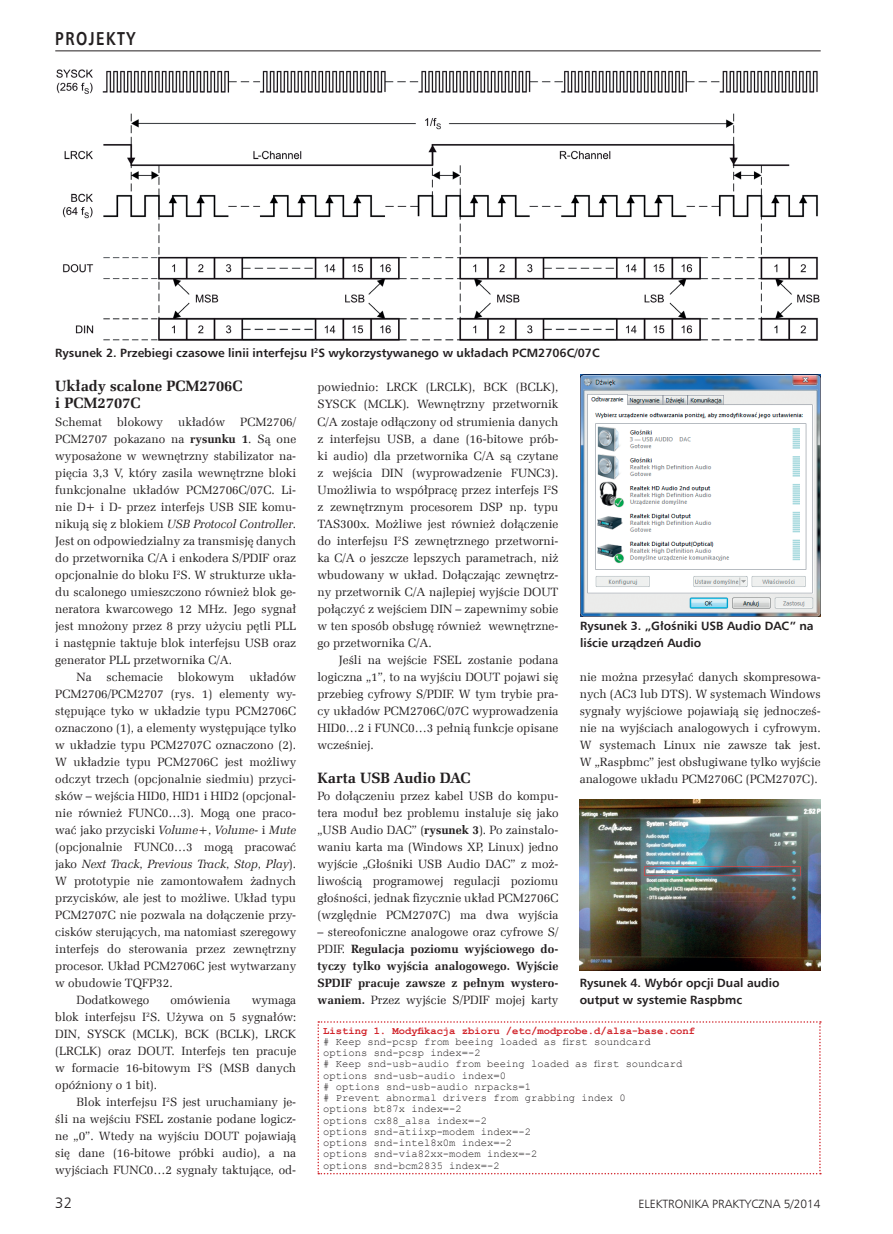
<style>
.page{position:relative;width:893px;height:1234px;background:#fff}
.page>*{position:absolute;margin:0;border:0;box-sizing:border-box;transform-origin:0 0}
.t1{font:700 18.75px "Humnst 777 EU";letter-spacing:.1em;color:#231f20;scale:.8 1}
._3_Srodtytul{font:700 15px/17px "Zapf Ellipt EU";color:#231f20}
.t2{font:15px "Humnst 777 Lt EU";color:#231f20}
._1_Body{font:12px/17px "Zapf Ellipt EU";color:#231f20;text-align:justify}
._4_Podpis{font:700 12px/17px "Humnst 777 EU";color:#231f20}
._1_Body-2{font:700 12px/17px "Zapf Ellipt EU";color:#231f20;text-align:justify}
.t3{font:12px "Humnst 777 Lt EU";color:#231f20}
._6_Listing{font:10.5px "Courier New";color:#231f20}
._6_Listing-2{font:700 10.5px "Courier New";color:#d1232a}
.s1{font-weight:700}
.s2{font-style:italic}
.s3{font-weight:400}
</style>
<div class="page">
<hr style="left:55px;top:51px;width:766px;height:1px;background:#231f20">
<img style="left:56px;top:69px;width:764px;height:272px">
<img style="left:580px;top:374px;width:241px;height:242px">
<svg style="left:317px;top:1021px;width:504px;height:153px"></svg>
<img style="left:580px;top:799px;width:240px;height:170px">
<h1 class="t1" style="left:55px;top:27px;width:102px">PROJEKTY</h1>
<p class="_4_Podpis" style="left:55px;top:344px;width:546px">Rysunek 2. Przebiegi czasowe linii interfejsu I<sup>2</sup>S wykorzystywanego w układach PCM2706C/07C</p>
<p class="_3_Srodtytul" style="left:55px;top:378px;width:189px">Układy scalone PCM2706C i PCM2707C</p>
<p class="_1_Body" style="left:55px;top:413px;width:48px">Schemat</p>
<p class="_1_Body" style="left:117px;top:413px;width:47px">blokowy</p>
<p class="_1_Body" style="left:178px;top:413px;width:48px">układów</p>
<p class="_1_Body" style="left:55px;top:413px;width:242px;text-indent:185px">PCM2706/ PCM2707 pokazano na <span class="s1">rysunku 1</span>. Są one wyposażone w wewnętrzny stabilizator na&shy;pięcia 3,3 V, który zasila wewnętrzne bloki funkcjonalne układów PCM2706C/07C. Li&shy;nie D+ i D- przez interfejs USB SIE komu&shy;nikują się z blokiem <span class="s2">USB Protocol Controller</span>.<br>Jest on odpowiedzialny za transmisję danych do przetwornika C/A i enkodera S/PDIF oraz opcjonalnie do bloku I<sup>2</sup>S. W strukturze ukła&shy;du scalonego umieszczono również blok ge&shy;neratora kwarcowego 12 MHz. Jego sygnał jest mnożony przez 8 przy użyciu pętli PLL i następnie taktuje blok interfejsu USB oraz generator PLL przetwornika C/A.</p>
<p class="_1_Body" style="left:55px;top:668px;width:242px;text-indent:21px">Na schemacie blokowym układów PCM2706/PCM2707 (rys. 1) elementy wy&shy;stępujące tyko w układzie typu PCM2706C oznaczono (1), a elementy występujące tylko w układzie typu PCM2707C oznaczono (2).<br>W układzie typu PCM2706C jest możliwy odczyt trzech (opcjonalnie siedmiu) przyci&shy;sków – wejścia HID0, HID1 i HID2 (opcjonal&shy;nie również FUNC0…3). Mogą one praco&shy;wać jako przyciski <span class="s2">Volume+</span>, <span class="s2">Volume-</span> i <span class="s2">Mute </span>(opcjonalnie FUNC0…3 mogą pracować jako <span class="s2">Next Track</span>, <span class="s2">Previous Track</span>, <span class="s2">Stop</span>, <span class="s2">Play</span>).<br>W prototypie nie zamontowałem żadnych przycisków, ale jest to możliwe. Układ typu PCM2707C nie pozwala na dołączenie przy&shy;cisków sterujących, ma natomiast szeregowy interfejs do sterowania przez zewnętrzny procesor. Układ PCM2706C jest wytwarzany w obudowie TQFP32.</p>
<p class="_1_Body" style="left:77px;top:991px;width:74px">Dodatkowego</p>
<p class="_1_Body" style="left:170px;top:991px;width:61px">omówienia</p>
<p class="_1_Body" style="left:55px;top:991px;width:242px;text-indent:196px">wymaga blok interfejsu I<sup>2</sup>S. Używa on 5 sygnałów:<br>DIN, SYSCK (MCLK), BCK (BCLK), LRCK (LRCLK) oraz DOUT. Interfejs ten pracuje w formacie 16-bitowym I<sup>2</sup>S (MSB danych opóźniony o 1 bit).</p>
<p class="_1_Body" style="left:55px;top:1093px;width:242px;text-indent:21px">Blok interfejsu I<sup>2</sup>S jest uruchamiany je&shy;śli na wejściu FSEL zostanie podane logicz&shy;ne „0”. Wtedy na wyjściu DOUT pojawiają się dane (16-bitowe próbki audio), a na wyjściach FUNC0…2 sygnały taktujące, od-</p>
<p class="_1_Body" style="left:317px;top:379px;width:242px">powiednio: LRCK (LRCLK), BCK (BCLK), SYSCK (MCLK). Wewnętrzny przetwornik C/A zostaje odłączony od strumienia danych z interfejsu USB, a dane (16-bitowe prób&shy;ki audio) dla przetwornika C/A są czytane z wejścia DIN (wyprowadzenie FUNC3).<br>Umożliwia to współpracę przez interfejs I<sup>2</sup>S z zewnętrznym procesorem DSP np. typu TAS300x. Możliwe jest również dołączenie do interfejsu I<sup>2</sup>S zewnętrznego przetworni&shy;ka C/A o jeszcze lepszych parametrach, niż wbudowany w układ. Dołączając zewnętrz&shy;ny przetwornik C/A najlepiej wyjście DOUT połączyć z wejściem DIN – zapewnimy sobie w ten sposób obsługę również wewnętrzne&shy;go przetwornika C/A.</p>
<p class="_1_Body" style="left:317px;top:651px;width:242px;text-indent:21px">Jeśli na wejście FSEL zostanie podana logiczna „1”, to na wyjściu DOUT pojawi się przebieg cyfrowy S/PDIF. W tym trybie pra&shy;cy układów PCM2706C/07C wyprowadzenia HID0…2 i FUNC0…3 pełnią funkcje opisane wcześniej.</p>
<p class="_3_Srodtytul" style="left:317px;top:769px;width:155px">Karta USB Audio DAC</p>
<p class="_1_Body" style="left:317px;top:787px;width:242px">Po dołączeniu przez kabel USB do kompu&shy;tera moduł bez problemu instaluje się jako „USB Audio DAC” (<span class="s1">rysunek 3</span>). Po zainstalo&shy;waniu karta ma (Windows XP, Linux) jedno wyjście „Głośniki USB Audio DAC” z moż&shy;liwością programowej regulacji poziomu głośności, jednak fizycznie układ PCM2706C (względnie PCM2707C) ma dwa wyjścia</p>
<p class="_1_Body-2" style="left:317px;top:923px;width:242px"><span class="s3">– stereofoniczne analogowe oraz cyfrowe S/ PDIF.</span> Regulacja poziomu wyjściowego do&shy;tyczy tylko wyjścia analogowego. Wyjście SPDIF pracuje zawsze z pełnym wystero&shy;waniem. <span class="s3">Przez wyjście S/PDIF mojej karty</span></p>
<p class="_4_Podpis" style="left:580px;top:617px;width:235px">Rysunek 3. „Głośniki USB Audio DAC” na liście urządzeń Audio</p>
<p class="_1_Body" style="left:580px;top:668px;width:242px">nie można przesyłać danych skompresowa&shy;nych (AC3 lub DTS). W systemach Windows sygnały wyjściowe pojawiają się jednocześ&shy;nie na wyjściach analogowych i cyfrowym.<br>W systemach Linux nie zawsze tak jest.<br>W „Raspbmc” jest obsługiwane tylko wyjście analogowe układu PCM2706C (PCM2707C).</p>
<p class="_4_Podpis" style="left:580px;top:974px;width:201px">Rysunek 4. Wybór opcji Dual audio output w systemie Raspbmc</p>
<p class="_6_Listing-2" style="left:323px;top:1023px;width:373px">Listing 1. Modyfikacja zbioru /etc/modprobe.d/alsa-base.conf</p>
<p class="_6_Listing" style="left:323px;top:1034px;width:329px"># Keep snd-pcsp from beeing loaded as first soundcard</p>
<p class="_6_Listing" style="left:323px;top:1046px;width:159px">options snd-pcsp index=-2</p>
<p class="_6_Listing" style="left:323px;top:1057px;width:361px"># Keep snd-usb-audio from beeing loaded as first soundcard</p>
<p class="_6_Listing" style="left:323px;top:1068px;width:184px">options snd-usb-audio index=0</p>
<p class="_6_Listing" style="left:323px;top:1079px;width:209px"># options snd-usb-audio nrpacks=1</p>
<p class="_6_Listing" style="left:323px;top:1091px;width:304px"># Prevent abnormal drivers from grabbing index 0</p>
<p class="_6_Listing" style="left:323px;top:1102px;width:140px">options bt87x index=-2</p>
<p class="_6_Listing" style="left:323px;top:1113px;width:165px">options cx88_alsa index=-2</p>
<p class="_6_Listing" style="left:323px;top:1124px;width:209px">options snd-atiixp-modem index=-2</p>
<p class="_6_Listing" style="left:323px;top:1136px;width:191px">options snd-intel8x0m index=-2</p>
<p class="_6_Listing" style="left:323px;top:1147px;width:216px">options snd-via82xx-modem index=-2</p>
<p class="_6_Listing" style="left:323px;top:1158px;width:178px">options snd-bcm2835 index=-2</p>
<p class="t2" style="left:55px;top:1193px;width:18px">32</p>
<p class="t3" style="left:638px;top:1196px;width:184px">ELEKTRONIKA PRAKTYCZNA 5/2014</p>
</div>
